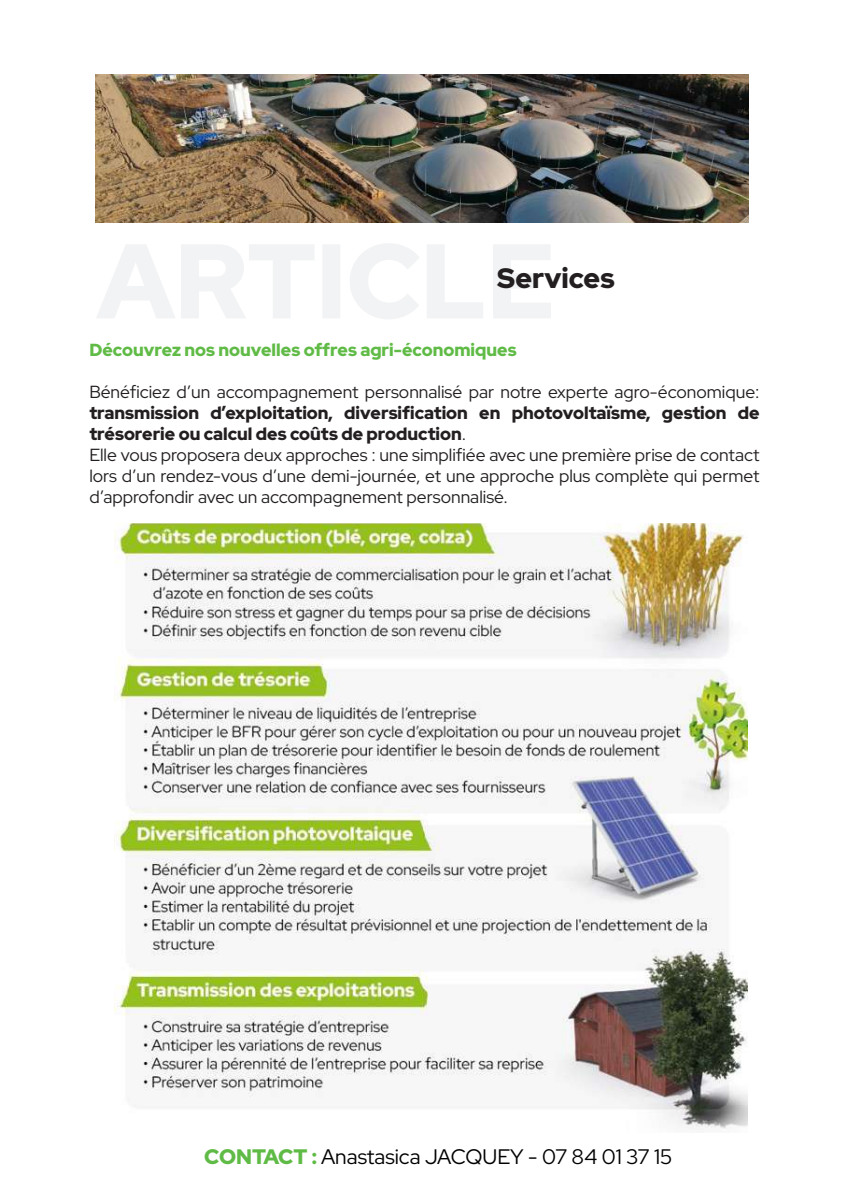
<style>
.page{position:relative;width:844px;height:1191px;background:#fff}
.page>*{position:absolute;margin:0;border:0;box-sizing:border-box;transform-origin:0 0}
.t1{font:900 28px "Red Hat Display";color:#231f20}
.t2{font:21px "Red Hat Display";color:#000}
.t3{font:17.5px/21px "Red Hat Display";color:#231f20}
.t4{font:900 17.5px "Red Hat Display";color:#60bb46}
.s1{font-weight:900}
.s2{font-weight:900;color:#60bb46}
</style>
<div class="page">
<img style="left:96px;top:74px;width:651px;height:148px">
<svg style="left:97px;top:243px;width:453px;height:76px"></svg>
<img style="left:114px;top:523px;width:633px;height:606px">
<h1 class="t1" style="left:497px;top:260px;width:119px">Services</h1>
<p class="t4" style="left:89px;top:338px;width:428px">Découvrez nos nouvelles offres agri-économiques</p>
<p class="t3" style="left:89px;top:380px;width:671px">Bénéficiez d’un accompagnement personnalisé par notre experte agro-économique:</p>
<p class="t3" style="left:89px;top:401px;width:671px"><span class="s1">transmission d’exploitation, diversification en photovoltaïsme, gestion de trésorerie ou calcul des coûts de production</span>.<br>Elle vous proposera deux approches : une simplifiée avec une première prise de contact lors d’un rendez-vous d’une demi-journée, et une approche plus complète qui permet d’approfondir avec un accompagnement personnalisé.</p>
<p class="t2" style="left:204px;top:1143px;width:469px"><span class="s2">CONTACT :</span> Anastasica JACQUEY - 07 84 01 37 15</p>
</div>
